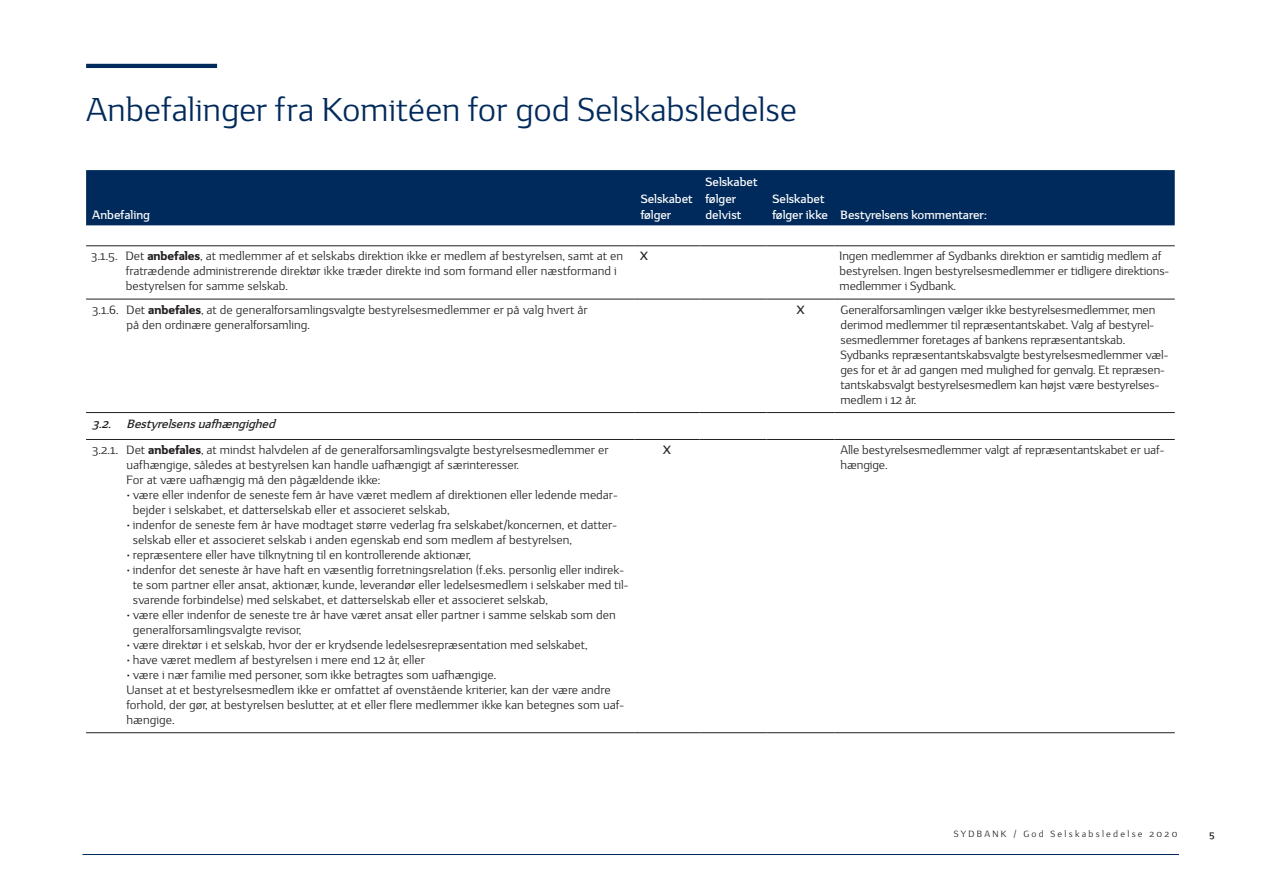
<style>
.page{position:relative;width:1263px;height:893px;background:#fff}
.page>*{position:absolute;margin:0;border:0;box-sizing:border-box;transform-origin:0 0}
.Opslag_overskrift_22{font:33px "Sydbank";letter-spacing:-.005em;color:#002a5b}
.Brødtekst{font:12px/15px "Sydbank";color:#231f20}
.Tabel_overskrift{font:700 12px/16.5px "Sydbank";color:#fff}
.Brødtekst-2{font:italic 700 12px "Sydbank";color:#231f20}
.Brødtekst-3{font:700 12px "Sydbank";color:#231f20}
.t1{font:700 9.75px "Sydbank";color:#231f20}
.t2{font:9px "Sydbank";letter-spacing:.25em;color:#231f20}
.s1{font-weight:800}
</style>
<div class="page">
<hr style="left:82px;top:854px;width:1097px;height:1px;background:#002a5b">
<div style="left:86px;top:170px;width:1089px;height:55px;background:#002a5b"></div>
<hr style="left:86px;top:245px;width:549px;height:1px;background:#231f20">
<hr style="left:635px;top:245px;width:64px;height:1px;background:#231f20">
<hr style="left:699px;top:245px;width:67px;height:1px;background:#231f20">
<hr style="left:766px;top:245px;width:68px;height:1px;background:#231f20">
<hr style="left:834px;top:245px;width:341px;height:1px;background:#231f20">
<hr style="left:86px;top:299px;width:549px;height:1px;background:#231f20">
<hr style="left:635px;top:299px;width:64px;height:1px;background:#231f20">
<hr style="left:699px;top:299px;width:67px;height:1px;background:#231f20">
<hr style="left:766px;top:299px;width:68px;height:1px;background:#231f20">
<hr style="left:834px;top:299px;width:341px;height:1px;background:#231f20">
<hr style="left:86px;top:412px;width:549px;height:1px;background:#231f20">
<hr style="left:635px;top:412px;width:64px;height:1px;background:#231f20">
<hr style="left:699px;top:412px;width:67px;height:1px;background:#231f20">
<hr style="left:766px;top:412px;width:68px;height:1px;background:#231f20">
<hr style="left:834px;top:412px;width:341px;height:1px;background:#231f20">
<hr style="left:86px;top:439px;width:549px;height:1px;background:#231f20">
<hr style="left:635px;top:439px;width:64px;height:1px;background:#231f20">
<hr style="left:699px;top:439px;width:67px;height:1px;background:#231f20">
<hr style="left:766px;top:439px;width:68px;height:1px;background:#231f20">
<hr style="left:834px;top:439px;width:341px;height:1px;background:#231f20">
<hr style="left:86px;top:732px;width:549px;height:1px;background:#231f20">
<hr style="left:635px;top:732px;width:64px;height:1px;background:#231f20">
<hr style="left:699px;top:732px;width:67px;height:1px;background:#231f20">
<hr style="left:766px;top:732px;width:68px;height:1px;background:#231f20">
<hr style="left:834px;top:732px;width:341px;height:1px;background:#231f20">
<hr style="left:86px;top:64px;width:131px;height:4px;background:#002a5b">
<p class="Opslag_overskrift_22" style="left:86px;top:92px;width:713px">Anbefalinger fra Komitéen for god Selskabsledelse</p>
<p class="Tabel_overskrift" style="left:92px;top:208px;width:59px">Anbefaling</p>
<p class="Tabel_overskrift" style="left:641px;top:192px;width:53px">Selskabet følger</p>
<p class="Tabel_overskrift" style="left:705px;top:175px;width:53px">Selskabet følger</p>
<p class="Tabel_overskrift" style="left:705px;top:208px;width:37px">delvist</p>
<p class="Tabel_overskrift" style="left:772px;top:192px;width:57px">Selskabet følger ikke</p>
<p class="Tabel_overskrift" style="left:840px;top:208px;width:148px">Bestyrelsens kommentarer:</p>
<p class="Brødtekst" style="left:126px;top:249px;width:499px;text-indent:-34px">3.1.5. Det <span class="s1">anbefales</span>, at medlemmer af et selskabs direktion ikke er medlem af bestyrelsen, samt at en fratrædende administrerende direktør ikke træder direkte ind som formand eller næstformand i bestyrelsen for samme selskab.</p>
<p class="Brødtekst-3" style="left:640px;top:249px;width:10px">X</p>
<p class="Brødtekst" style="left:840px;top:249px;width:331px">Ingen medlemmer af Sydbanks direktion er samtidig medlem af bestyrelsen. Ingen bestyrelsesmedlemmer er tidligere direktions&shy;medlemmer i Sydbank.</p>
<p class="Brødtekst" style="left:127px;top:303px;width:463px;text-indent:-35px">3.1.6. Det <span class="s1">anbefales</span>, at de generalforsamlingsvalgte bestyrelsesmedlemmer er på valg hvert år på den ordinære generalforsamling.</p>
<p class="Brødtekst-3" style="left:796px;top:303px;width:10px">X</p>
<p class="Brødtekst" style="left:840px;top:303px;width:329px">Generalforsamlingen vælger ikke bestyrelsesmedlemmer, men derimod medlemmer til repræsentantskabet. Valg af bestyrel&shy;sesmedlemmer foretages af bankens repræsentantskab.<br>Sydbanks repræsentantskabsvalgte bestyrelsesmedlemmer væl&shy;ges for et år ad gangen med mulighed for genvalg. Et repræsen&shy;tantskabsvalgt bestyrelsesmedlem kan højst være bestyrelses&shy;medlem i 12 år.</p>
<p class="Brødtekst-2" style="left:92px;top:416px;width:189px">3.2. Bestyrelsensuafhængighed</p>
<p class="Brødtekst" style="left:127px;top:443px;width:484px;text-indent:-35px">3.2.1. Det <span class="s1">anbefales</span>, at mindst halvdelen af de generalforsamlingsvalgte bestyrelsesmedlemmer er uafhængige, således at bestyrelsen kan handle uafhængigt af særinteresser.</p>
<p class="Brødtekst" style="left:127px;top:473px;width:255px">For at være uafhængig må den pågældende ikke:</p>
<p class="Brødtekst" style="left:133px;top:488px;width:486px;text-indent:-7px">• være eller indenfor de seneste fem år have været medlem af direktionen eller ledende medar&shy;bejder i selskabet, et datterselskab eller et associeret selskab,</p>
<p class="Brødtekst" style="left:133px;top:518px;width:485px;text-indent:-7px">• indenfor de seneste fem år have modtaget større vederlag fra selskabet/koncernen, et datter&shy;selskab eller et associeret selskab i anden egenskab end som medlem af bestyrelsen,</p>
<p class="Brødtekst" style="left:126px;top:548px;width:346px">• repræsentere eller have tilknytning til en kontrollerende aktionær,</p>
<p class="Brødtekst" style="left:133px;top:563px;width:497px;text-indent:-7px">• indenfor det seneste år have haft en væsentlig forretningsrelation (f.eks. personlig eller indirek&shy;te som partner eller ansat, aktionær, kunde, leverandør eller ledelsesmedlem i selskaber med til&shy;svarende forbindelse) med selskabet, et datterselskab eller et associeret selskab,</p>
<p class="Brødtekst" style="left:133px;top:608px;width:484px;text-indent:-7px">• være eller indenfor de seneste tre år have været ansat eller partner i samme selskab som den generalforsamlingsvalgte revisor,</p>
<p class="Brødtekst" style="left:126px;top:638px;width:463px">• være direktør i et selskab, hvor der er krydsende ledelsesrepræsentation med selskabet,</p>
<p class="Brødtekst" style="left:126px;top:653px;width:300px">• have været medlem af bestyrelsen i mere end 12 år, eller</p>
<p class="Brødtekst" style="left:126px;top:668px;width:372px">• være i nær familie med personer, som ikke betragtes som uafhængige.</p>
<p class="Brødtekst" style="left:127px;top:683px;width:499px">Uanset at et bestyrelsesmedlem ikke er omfattet af ovenstående kriterier, kan der være andre forhold, der gør, at bestyrelsen beslutter, at et eller flere medlemmer ikke kan betegnes som uaf&shy;hængige.</p>
<p class="Brødtekst-3" style="left:663px;top:443px;width:10px">X</p>
<p class="Brødtekst" style="left:840px;top:443px;width:325px">Alle bestyrelsesmedlemmer valgt af repræsentantskabet er uaf&shy;hængige.</p>
<p class="t2" style="left:954px;top:829px;width:225px">SYDBANK / God Selskabsledelse 2020</p>
<p class="t1" style="left:1209px;top:829px;width:7px">5</p>
</div>
